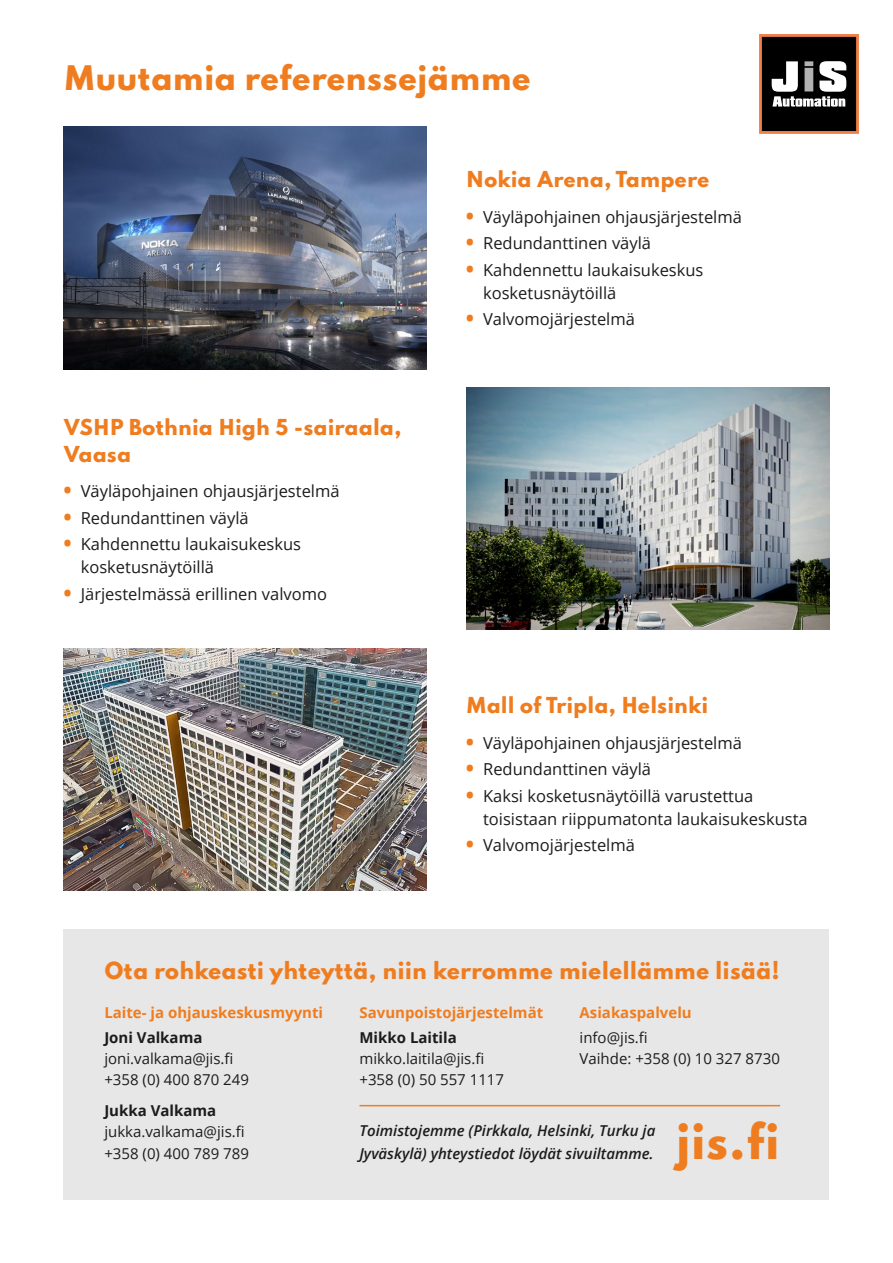
<style>
.page{position:relative;width:893px;height:1263px;background:#fff}
.page>*{position:absolute;margin:0;border:0;box-sizing:border-box;transform-origin:0 0}
._2_otsikko{font:800 43.2px "Spartan";color:#ef7d20}
._2_otsikko-2{font:800 30px "Spartan";color:#ef7d20}
._2_otsikko-3{font:800 21px "Spartan";color:#ef7d20}
._3_otsikko{font:800 19.5px/27px "Spartan";color:#ef7d20}
.t1{font:16.5px/22.5px "Open Sans";color:#1c1c1b}
.leipis{font:15px "Open Sans";color:#1c1c1b}
.leipis-2{font:italic 600 15px/22.5px "Open Sans";color:#1c1c1b}
.leipis-3{font:700 15px "Open Sans";color:#ef7d20}
.leipis-4{font:700 15px "Open Sans";color:#1c1c1b}
.s1{font-weight:800;font-size:19.5px;color:#ef7d20}
</style>
<div class="page">
<img style="left:64px;top:127px;width:363px;height:242px">
<img style="left:64px;top:648px;width:363px;height:242px">
<img style="left:466px;top:388px;width:363px;height:242px">
<div style="left:64px;top:929px;width:765px;height:270px;background:#e7e7e7"></div>
<svg style="left:759px;top:34px;width:100px;height:100px;background:#4a3e38"></svg>
<hr style="left:359px;top:1105px;width:421px;height:1px;background:#ef7d20">
<p class="_2_otsikko-2" style="left:64px;top:55px;width:469px">Muutamia referenssejämme</p>
<p class="_3_otsikko" style="left:64px;top:413px;width:339px">VSHP Bothnia High 5 -sairaala,<br>Vaasa</p>
<p class="t1" style="left:64px;top:479px;width:277px"><span class="s1">•</span> Väyläpohjainen ohjausjärjestelmä</p>
<p class="t1" style="left:64px;top:506px;width:186px"><span class="s1">•</span> Redundanttinen väylä</p>
<p class="t1" style="left:81px;top:533px;width:222px;text-indent:-17px"><span class="s1">•</span> Kahdennettu laukaisukeskus kosketusnäytöillä</p>
<p class="t1" style="left:64px;top:582px;width:265px"><span class="s1">•</span> Järjestelmässä erillinen valvomo</p>
<p class="_3_otsikko" style="left:466px;top:166px;width:245px">Nokia Arena, Tampere</p>
<p class="t1" style="left:466px;top:205px;width:277px"><span class="s1">•</span> Väyläpohjainen ohjausjärjestelmä</p>
<p class="t1" style="left:466px;top:232px;width:186px"><span class="s1">•</span> Redundanttinen väylä</p>
<p class="t1" style="left:483px;top:258px;width:222px;text-indent:-17px"><span class="s1">•</span> Kahdennettu laukaisukeskus kosketusnäytöillä</p>
<p class="t1" style="left:466px;top:308px;width:170px"><span class="s1">•</span> Valvomojärjestelmä</p>
<p class="_3_otsikko" style="left:466px;top:691px;width:244px">Mall of Tripla, Helsinki</p>
<p class="t1" style="left:466px;top:731px;width:277px"><span class="s1">•</span> Väyläpohjainen ohjausjärjestelmä</p>
<p class="t1" style="left:466px;top:758px;width:186px"><span class="s1">•</span> Redundanttinen väylä</p>
<p class="t1" style="left:483px;top:784px;width:326px;text-indent:-17px"><span class="s1">•</span> Kaksi kosketusnäytöillä varustettua toisistaan riippumatonta laukaisukeskusta</p>
<p class="t1" style="left:466px;top:834px;width:170px"><span class="s1">•</span> Valvomojärjestelmä</p>
<p class="_2_otsikko-3" style="left:104px;top:955px;width:677px">Ota rohkeasti yhteyttä, niin kerromme mielellämme lisää!</p>
<p class="leipis-3" style="left:104px;top:1001px;width:220px">Laite- ja ohjauskeskusmyynti</p>
<p class="leipis-4" style="left:104px;top:1027px;width:100px">Joni Valkama</p>
<p class="leipis" style="left:104px;top:1048px;width:131px">joni.valkama@jis.fi</p>
<p class="leipis" style="left:104px;top:1069px;width:146px">+358 (0) 400 870 249</p>
<p class="leipis-4" style="left:104px;top:1100px;width:113px">Jukka Valkama</p>
<p class="leipis" style="left:104px;top:1121px;width:142px">jukka.valkama@jis.fi</p>
<p class="leipis" style="left:104px;top:1143px;width:146px">+358 (0) 400 789 789</p>
<p class="leipis-3" style="left:359px;top:1001px;width:185px">Savunpoistojärjestelmät</p>
<p class="leipis-4" style="left:359px;top:1027px;width:99px">Mikko Laitila</p>
<p class="leipis" style="left:359px;top:1048px;width:126px">mikko.laitila@jis.fi</p>
<p class="leipis" style="left:359px;top:1069px;width:146px">+358 (0) 50 557 1117</p>
<p class="leipis-2" style="left:359px;top:1119px;width:297px">Toimistojemme (Pirkkala, Helsinki, Turku ja<br>Jyväskylä) yhteystiedot löydät sivuiltamme.</p>
<p class="leipis-3" style="left:580px;top:1001px;width:114px">Asiakaspalvelu</p>
<p class="leipis" style="left:580px;top:1027px;width:70px">info@jis.fi</p>
<p class="leipis" style="left:580px;top:1048px;width:202px">Vaihde: +358 (0) 10 327 8730</p>
<p class="_2_otsikko" style="left:676px;top:1109px;width:106px">jis.fi</p>
</div>
